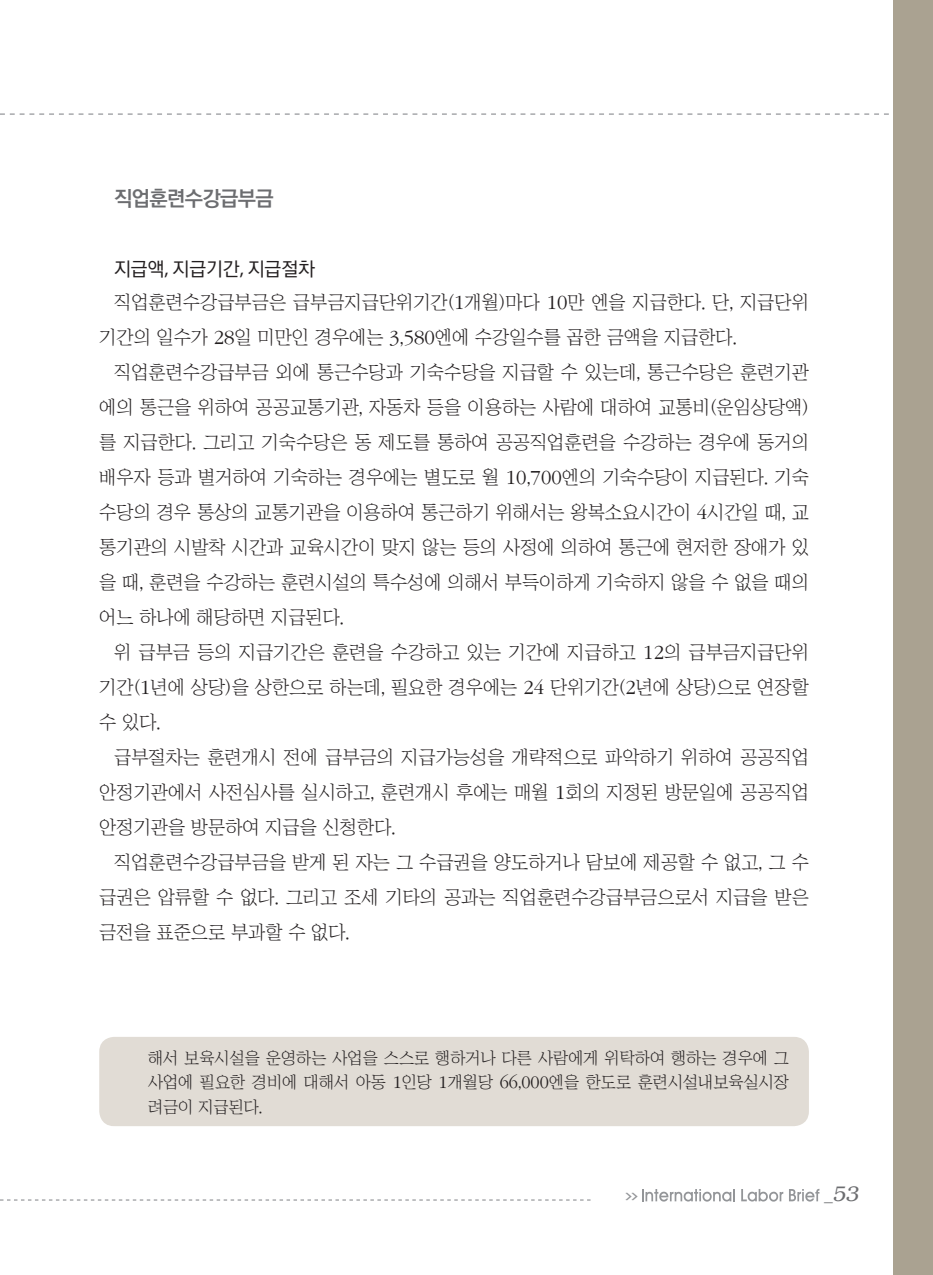
<style>
.page{position:relative;width:933px;height:1275px;background:#fff}
.page>*{position:absolute;margin:0;border:0;box-sizing:border-box;transform-origin:0 0}
.중제목{font:700 21px "Ko Pub Dotum";letter-spacing:-.03em;color:#6c6d70}
.t1{font:italic 300 21px "Bookman";color:#6c6d70}
.소제목{font:500 19.25px "Ko Pub Dotum";color:#231f20}
.본문{font:18.9px/35px "Chosunilbo NM";color:#231f20;text-align:justify}
.t2{font:16.62px/24.5px "Chosunilbo NM";color:#231f20;text-align:justify}
.t3{font:700 7.88px "Ko Pub Dotum";color:#939598;scale:2 1}
.s1{font-family:"Myriad Pro";font-weight:400}
.s2{font-family:"ITC Garamond Std";font-weight:300;font-size:20.82px}
.s3{font-family:"ITC Garamond Std";font-weight:300;font-size:18.38px}
.s4{font-family:"Helvetica";font-weight:400;font-style:normal;font-size:17.5px}
</style>
<div class="page">
<svg style="left:0;top:113px;width:889px;height:2px"></svg>
<div style="left:893px;top:0;width:40px;height:1275px;background:#aaa291"></div>
<svg style="left:0;top:1199px;width:590px;height:1px"></svg>
<svg style="left:642px;top:1189px;width:93px;height:13px"></svg>
<svg style="left:741px;top:1189px;width:42px;height:13px"></svg>
<svg style="left:789px;top:1189px;width:30px;height:12px"></svg>
<div style="left:99px;top:1037px;width:710px;height:89px;background:#e1dcd5;border-radius:15px"></div>
<p class="중제목" style="left:114px;top:188px;width:161px">직업훈련수강급부금</p>
<p class="소제목" style="left:114px;top:260px;width:202px">지급액<span class="s1">,</span> 지급기간<span class="s1">,</span> 지급절차</p>
<p class="본문" style="left:99px;top:284px;width:711px;text-indent:15px">직업훈련수강급부금은 급부금지급단위기간(<span class="s2">1</span>개월)마다 <span class="s2">10</span>만 엔을 지급한다. 단, 지급단위 기간의 일수가 <span class="s2">28</span>일 미만인 경우에는 <span class="s2">3</span>,<span class="s2">580</span>엔에 수강일수를 곱한 금액을 지급한다.</p>
<p class="본문" style="left:99px;top:354px;width:711px;text-indent:15px">직업훈련수강급부금 외에 통근수당과 기숙수당을 지급할 수 있는데, 통근수당은 훈련기관 에의 통근을 위하여 공공교통기관, 자동차 등을 이용하는 사람에 대하여 교통비(운임상당액) 를 지급한다. 그리고 기숙수당은 동 제도를 통하여 공공직업훈련을 수강하는 경우에 동거의 배우자 등과 별거하여 기숙하는 경우에는 별도로 월 <span class="s2">10</span>,<span class="s2">700</span>엔의 기숙수당이 지급된다. 기숙 수당의 경우 통상의 교통기관을 이용하여 통근하기 위해서는 왕복소요시간이 <span class="s2">4</span>시간일 때, 교 통기관의 시발착 시간과 교육시간이 맞지 않는 등의 사정에 의하여 통근에 현저한 장애가 있 을 때, 훈련을 수강하는 훈련시설의 특수성에 의해서 부득이하게 기숙하지 않을 수 없을 때의 어느 하나에 해당하면 지급된다.</p>
<p class="본문" style="left:99px;top:634px;width:711px;text-indent:15px">위 급부금 등의 지급기간은 훈련을 수강하고 있는 기간에 지급하고 <span class="s2">12</span>의 급부금지급단위 기간(<span class="s2">1</span>년에 상당)을 상한으로 하는데, 필요한 경우에는 <span class="s2">24</span> 단위기간(<span class="s2">2</span>년에 상당)으로 연장할 수 있다.</p>
<p class="본문" style="left:99px;top:739px;width:711px;text-indent:15px">급부절차는 훈련개시 전에 급부금의 지급가능성을 개략적으로 파악하기 위하여 공공직업 안정기관에서 사전심사를 실시하고, 훈련개시 후에는 매월 <span class="s2">1</span>회의 지정된 방문일에 공공직업 안정기관을 방문하여 지급을 신청한다.</p>
<p class="본문" style="left:99px;top:844px;width:711px;text-indent:15px">직업훈련수강급부금을 받게 된 자는 그 수급권을 양도하거나 담보에 제공할 수 없고, 그 수 급권은 압류할 수 없다. 그리고 조세 기타의 공과는 직업훈련수강급부금으로서 지급을 받은 금전을 표준으로 부과할 수 없다.</p>
<p class="t2" style="left:148px;top:1046px;width:642px">해서 보육시설을 운영하는 사업을 스스로 행하거나 다른 사람에게 위탁하여 행하는 경우에 그 사업에 필요한 경비에 대해서 아동 <span class="s3">1</span>인당 <span class="s3">1</span>개월당 <span class="s3">66</span>,<span class="s3">000</span>엔을 한도로 훈련시설내보육실시장 려금이 지급된다.</p>
<p class="t3" style="left:625px;top:1192px;width:8px">&gt;&gt;</p>
<p class="t1" style="left:824px;top:1182px;width:36px"><span class="s4">_</span>53</p>
</div>
